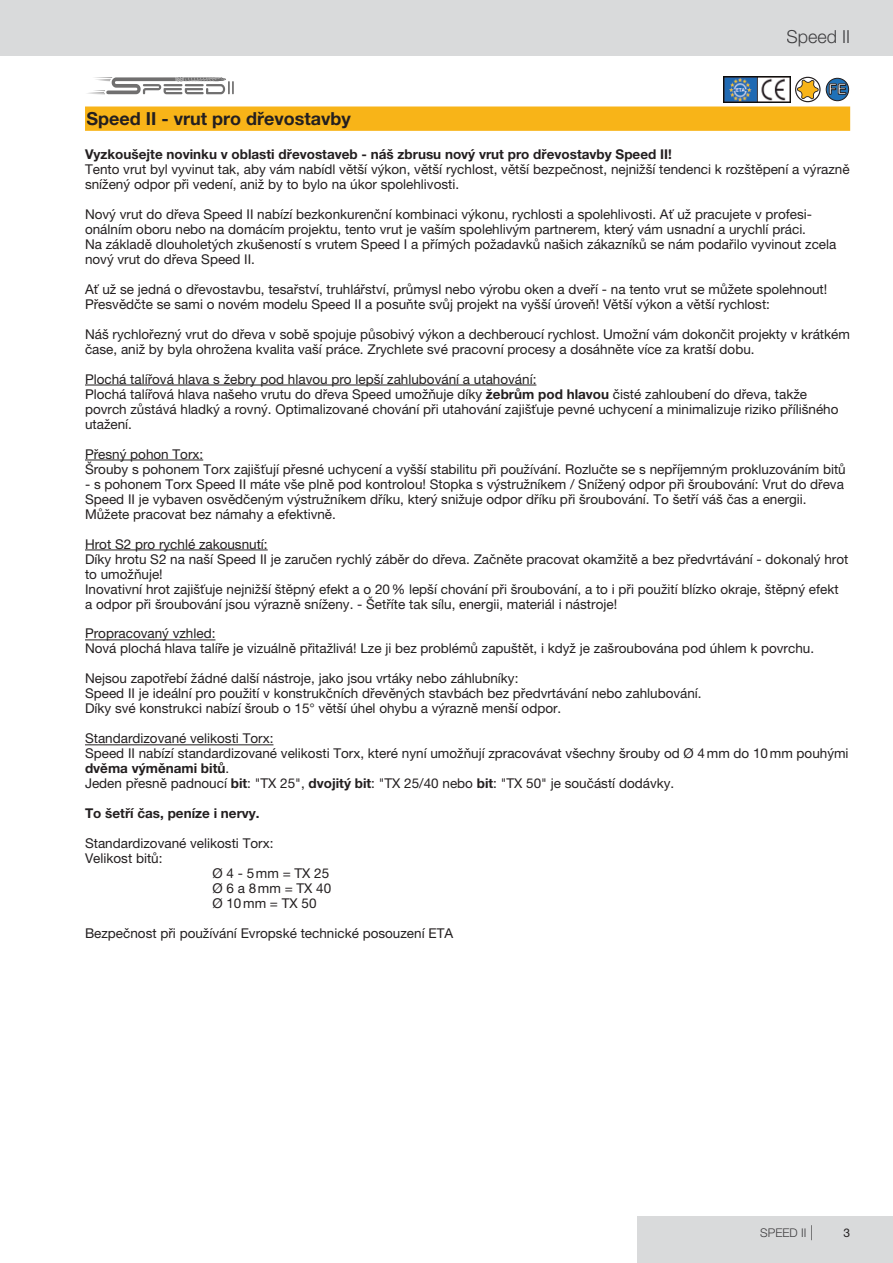
<style>
.page{position:relative;width:893px;height:1263px;background:#fff}
.page>*{position:absolute;margin:0;border:0;box-sizing:border-box;transform-origin:0 0}
.t1{font:700 18px "Helvetica Neue LT Pro";color:#231f20}
.t2{font:300 18px "Helvetica Neue LT Pro";color:#3f3e40}
.t3{font:14.55px "Arial Rounded MT Bold";color:#fff}
.t4{font:13.5px/15px "Helvetica Neue LT Pro";color:#231f20}
.t5{font:700 13.5px "Helvetica Neue LT Pro";color:#231f20}
.t6{font:300 12px "Helvetica Neue LT Pro";color:#3f3e40}
.t7{font:12px "Helvetica Neue LT Pro";color:#231f20}
.s1{font-weight:700}
.s2{font-size:15px}
</style>
<div class="page">
<div style="left:638px;top:1216px;width:255px;height:47px;background:#d9dadb"></div>
<div style="left:0;top:0;width:893px;height:56px;background:#d9dadb"></div>
<hr style="left:85px;top:385px;width:451px;height:1px;background:#231f20">
<hr style="left:85px;top:460px;width:118px;height:1px;background:#231f20">
<hr style="left:85px;top:550px;width:183px;height:1px;background:#231f20">
<hr style="left:85px;top:640px;width:130px;height:1px;background:#231f20">
<hr style="left:85px;top:745px;width:188px;height:1px;background:#231f20">
<div style="left:86px;top:107px;width:763px;height:23px;background:#f8b418"></div>
<div style="left:85px;top:107px;width:765px;height:24px;border:2px solid #f8b418"></div>
<img style="left:723px;top:77px;width:68px;height:25px">
<svg style="left:795px;top:77px;width:25px;height:25px"></svg>
<div style="left:825px;top:77px;width:25px;height:25px;border:3px solid #fff;border-radius:50%"></div>
<div style="left:826px;top:78px;width:22px;height:23px;background:#1f71b8;border-radius:50%"></div>
<div style="left:826px;top:78px;width:23px;height:23px;border:1px solid #231f20;border-radius:50%"></div>
<svg style="left:87px;top:77px;width:147px;height:18px"></svg>
<h1 class="t2" style="left:786px;top:26px;width:65px">Speed II</h1>
<h1 class="t1" style="left:87px;top:108px;width:266px">Speed II - vrut pro dřevostavby</h1>
<p class="t3" style="left:828px;top:81px;width:20px">FE</p>
<p class="t5" style="left:85px;top:146px;width:588px">Vyzkoušejte novinku v oblasti dřevostaveb - náš zbrusu nový vrut pro dřevostavby Speed II!</p>
<p class="t4" style="left:85px;top:163px;width:766px">Tento vrut byl vyvinut tak, aby vám nabídl větší výkon, větší rychlost, větší bezpečnost, nejnižší tendenci k rozštěpení a výrazně snížený odpor při vedení, aniž by to bylo na úkor spolehlivosti.</p>
<p class="t4" style="left:85px;top:208px;width:753px">Nový vrut do dřeva Speed II nabízí bezkonkurenční kombinaci výkonu, rychlosti a spolehlivosti. Ať už pracujete v profesi&shy;onálním oboru nebo na domácím projektu, tento vrut je vaším spolehlivým partnerem, který vám usnadní a urychlí práci.<br>Na základě dlouholetých zkušeností s vrutem Speed I a přímých požadavků našich zákazníků se nám podařilo vyvinout zcela nový vrut do dřeva Speed II.</p>
<p class="t4" style="left:85px;top:282px;width:744px">Ať už se jedná o dřevostavbu, tesařství, truhlářství, průmysl nebo výrobu oken a dveří - na tento vrut se můžete spolehnout!<br>Přesvědčte se sami o novém modelu Speed II a posuňte svůj projekt na vyšší úroveň! Větší výkon a větší rychlost:</p>
<p class="t4" style="left:85px;top:327px;width:766px">Náš rychlořezný vrut do dřeva v sobě spojuje působivý výkon a dechberoucí rychlost. Umožní vám dokončit projekty v krátkém čase, aniž by byla ohrožena kvalita vaší práce. Zrychlete své pracovní procesy a dosáhněte více za kratší dobu.</p>
<p class="t4" style="left:85px;top:372px;width:755px">Plochá talířová hlava s žebry pod hlavou pro lepší zahlubování a utahování:<br>Plochá talířová hlava našeho vrutu do dřeva Speed umožňuje díky <span class="s1">žebrům pod hlavou</span> čisté zahloubení do dřeva, takže povrch zůstává hladký a rovný. Optimalizované chování při utahování zajišťuje pevné uchycení a minimalizuje riziko přílišného utažení.</p>
<p class="t4" style="left:85px;top:447px;width:762px">Přesný pohon Torx:<br>Šrouby s pohonem Torx zajišťují přesné uchycení a vyšší stabilitu při používání. Rozlučte se s nepříjemným prokluzováním bitů</p>
<p class="t4" style="left:85px;top:477px;width:760px">- s pohonem Torx Speed II máte vše plně pod kontrolou! Stopka s výstružníkem / Snížený odpor při šroubování: Vrut do dřeva<br>Speed II je vybaven osvědčeným výstružníkem dříku, který snižuje odpor dříku při šroubování. To šetří váš čas a energii.<br>Můžete pracovat bez námahy a efektivně.</p>
<p class="t4" style="left:85px;top:537px;width:765px">Hrot S2 pro rychlé zakousnutí:<br>Díky hrotu S2 na naší Speed II je zaručen rychlý záběr do dřeva. Začněte pracovat okamžitě a bez předvrtávání - dokonalý hrot to umožňuje!<br>Inovativní hrot zajišťuje nejnižší štěpný efekt a o 20% lepší chování při šroubování, a to i při použití blízko okraje, štěpný efekt a odpor při šroubování jsou výrazně sníženy. - Šetříte tak sílu, energii, materiál i nástroje!</p>
<p class="t4" style="left:85px;top:627px;width:730px">Propracovaný vzhled:<br>Nová plochá hlava talíře je vizuálně přitažlivá! Lze ji bez problémů zapuštět, i když je zašroubována pod úhlem k povrchu.</p>
<p class="t4" style="left:85px;top:672px;width:618px">Nejsou zapotřebí žádné další nástroje, jako jsou vrtáky nebo záhlubníky:<br>Speed II je ideální pro použití v konstrukčních dřevěných stavbách bez předvrtávání nebo zahlubování.<br>Díky své konstrukci nabízí šroub o 15° větší úhel ohybu a výrazně menší odpor.</p>
<p class="t4" style="left:85px;top:732px;width:765px">Standardizované velikosti Torx:<br>Speed II nabízí standardizované velikosti Torx, které nyní umožňují zpracovávat všechny šrouby od Ø 4mm do 10mm pouhými <span class="s1">dvěma výměnami bitů</span>.<br>Jeden přesně padnoucí <span class="s1">bit</span>: "TX 25", <span class="s1">dvojitý bit</span>: "TX 25/40 nebo <span class="s1">bit</span>: "TX 50" je součástí dodávky.</p>
<p class="t5" style="left:85px;top:806px;width:176px">To šetří čas, peníze i nervy.</p>
<p class="t4" style="left:85px;top:837px;width:190px">Standardizované velikosti Torx:</p>
<p class="t4" style="left:85px;top:852px;width:79px">Velikost bitů:</p>
<p class="t4" style="left:212px;top:867px;width:118px">Ø 4 - 5mm = TX 25</p>
<p class="t4" style="left:212px;top:882px;width:120px">Ø 6 a 8mm = TX 40</p>
<p class="t4" style="left:212px;top:897px;width:106px">Ø 10mm = TX 50</p>
<p class="t4" style="left:85px;top:927px;width:370px">Bezpečnost při používání Evropské technické posouzení ETA</p>
<p class="t6" style="left:760px;top:1226px;width:54px">SPEED II <span class="s2">|</span></p>
<p class="t7" style="left:843px;top:1228px;width:8px">3</p>
</div>
